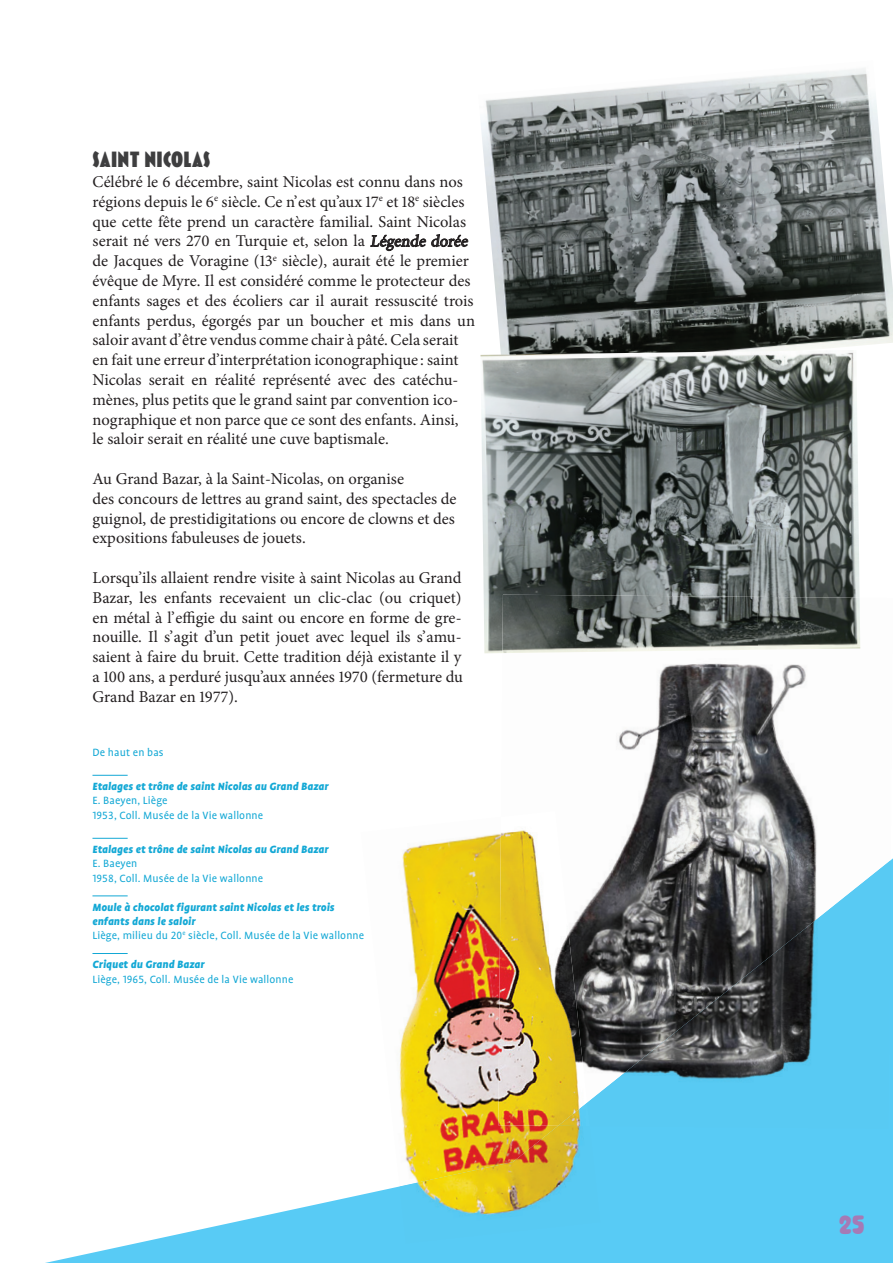
<style>
.page{position:relative;width:893px;height:1263px;background:#fff}
.page>*{position:absolute;margin:0;border:0;box-sizing:border-box;transform-origin:0 0}
.t1{font:30px "Painde Mie";color:#a67ab5}
.t2{font:900 22.5px "Blakely";letter-spacing:.015em;color:#3e3e3f}
.t3{font:16.5px/19.8px "Minion Pro";color:#231f20}
.t4{font:italic 900 12px/14.4px "Profile OT";letter-spacing:.01em;color:#13a8d5}
.t5{font:12px/14.4px "Profile OT";letter-spacing:.01em;color:#13a8d5}
.s1{font-weight:400;font-style:normal}
</style>
<div class="page">
<svg style="left:45px;top:896px;width:848px;height:367px"></svg>
<hr style="left:92px;top:775px;width:36px;height:1px;background:#13a8d5">
<hr style="left:92px;top:838px;width:36px;height:1px;background:#13a8d5">
<hr style="left:92px;top:895px;width:36px;height:1px;background:#13a8d5">
<hr style="left:92px;top:953px;width:36px;height:1px;background:#13a8d5">
<img style="left:481px;top:68px;width:412px;height:282px">
<img style="left:480px;top:350px;width:380px;height:303px">
<img style="left:501px;top:598px;width:392px;height:505px">
<img style="left:587px;top:860px;width:304px;height:269px">
<img style="left:502px;top:595px;width:256px;height:58px">
<img style="left:757px;top:597px;width:103px;height:53px">
<img style="left:361px;top:834px;width:137px;height:352px">
<img style="left:400px;top:1126px;width:200px;height:117px">
<img style="left:498px;top:811px;width:89px;height:315px">
<img style="left:558px;top:1103px;width:32px;height:23px">
<h2 class="t2" style="left:92px;top:149px;width:119px">SAINT NICOLAS</h2>
<p class="t3" style="left:92px;top:172px;width:384px">Célébré le 6 décembre, saint Nicolas est connu dans nos régions depuis le 6<sup>e</sup> siècle. Ce n’ est qu’aux 17<sup>e</sup> et 18<sup>e</sup> siècles que cette fête prend un caractère familial. Saint Nicolas serait né vers 270 en Turquie et, selon la Légende dorée de Jacques de Voragine (13<sup>e</sup> siècle), aurait été le premier évêque de Myre. Il est considéré comme le protecteur des enfants sages et des écoliers car il aurait ressuscité trois enfants perdus, égorgés par un boucher et mis dans un saloir avant d’ être vendus comme chair à pâté. Cela serait en fait une erreur d’interprétation iconographique : saint Nicolas serait en réalité représenté avec des catéchu&shy;mènes, plus petits que le grand saint par convention ico&shy;nographique et non parce que ce sont des enfants. Ainsi,<br>le saloir serait en réalité une cuve baptismale.</p>
<p class="t3" style="left:92px;top:469px;width:366px">Au Grand Bazar, à la Saint-Nicolas, on organise<br>des concours de lettres au grand saint, des spectacles de guignol, de prestidigitations ou encore de clowns et des expositions fabuleuses de jouets.</p>
<p class="t3" style="left:92px;top:568px;width:372px;text-align:justify">Lorsqu’ils allaient rendre visite à saint Nicolas au Grand Bazar, les enfants recevaient un clic-clac (ou criquet) en métal à l’ effigie du saint ou encore en forme de gre&shy;nouille. Il s’ agit d’un petit jouet avec lequel ils s’ amu&shy;saient à faire du bruit. Cette tradition déjà existante il y a 100 ans, a perduré jusqu’aux années 1970 (fermeture du Grand Bazar en 1977).</p>
<p class="t5" style="left:92px;top:745px;width:73px">De haut en bas</p>
<p class="t4" style="left:92px;top:779px;width:238px">Etalages et trône de saint Nicolas au Grand Bazar</p>
<p class="t5" style="left:92px;top:794px;width:172px">E. Baeyen, Liège<br>1953, Coll. Musée de la Vie wallonne</p>
<p class="t4" style="left:92px;top:842px;width:238px">Etalages et trône de saint Nicolas au Grand Bazar</p>
<p class="t5" style="left:92px;top:857px;width:172px">E. Baeyen<br>1958, Coll. Musée de la Vie wallonne</p>
<p class="t4" style="left:92px;top:900px;width:273px">Moule à chocolat figurant saint Nicolas et les trois enfants dans le saloir<br><span class="s1">Liège, milieu du 20</span><sup>e</sup> <span class="s1">siècle, Coll. Musée de la Vie wallonne</span></p>
<p class="t4" style="left:92px;top:958px;width:114px">Criquet du Grand Bazar</p>
<p class="t5" style="left:92px;top:972px;width:202px">Liège, 1965, Coll. Musée de la Vie wallonne</p>
<h1 class="t1" style="left:839px;top:1209px;width:27px">25</h1>
</div>
